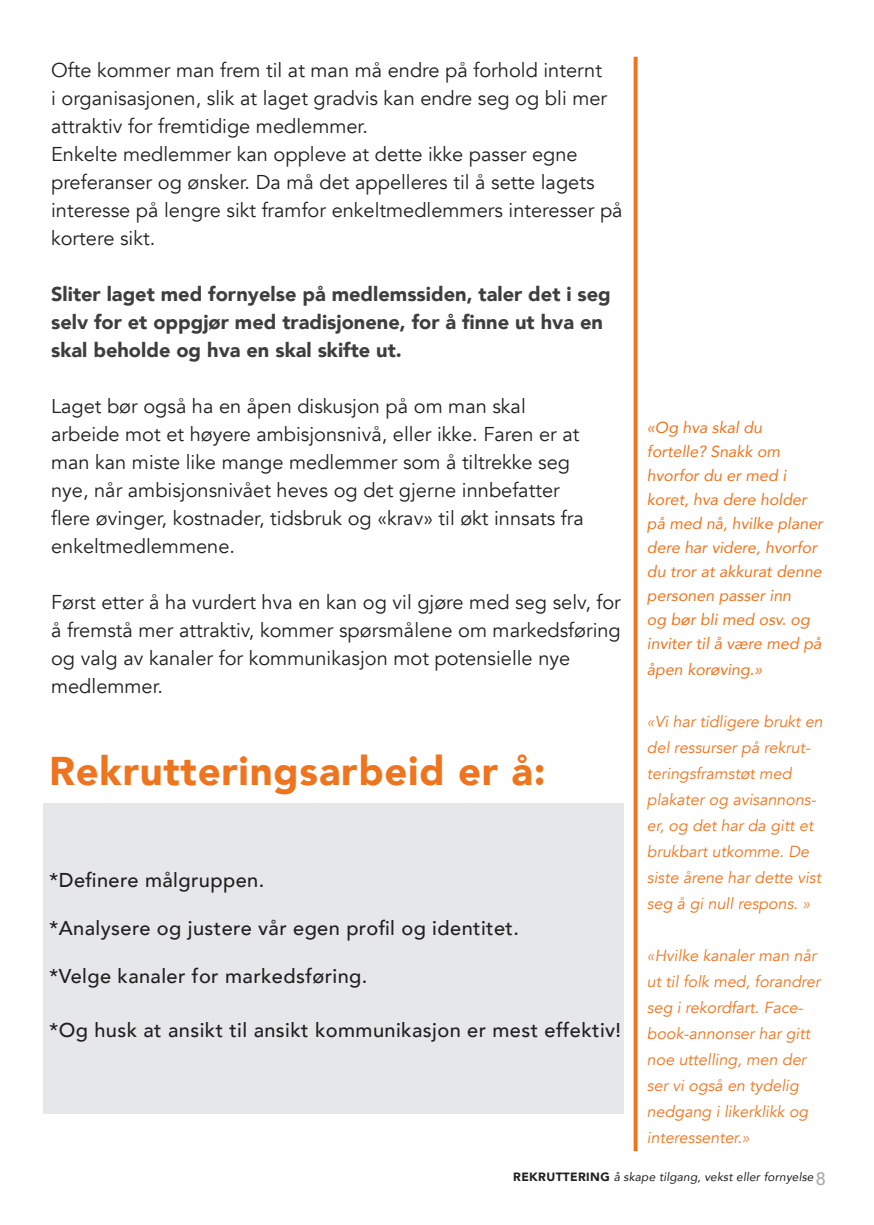
<style>
.page{position:relative;width:874px;height:1225px;background:#fff}
.page>*{position:absolute;margin:0;border:0;box-sizing:border-box;transform-origin:0 0}
.t1{font:900 40px "Avenir";letter-spacing:.02em;color:#ee741e}
.t2{font:20px/28px "Avenir";color:#231f20}
.t3{font:500 20px "Avenir";letter-spacing:.02em;color:#231f20}
.t4{font:900 20px/28px "Avenir";color:#3e3e3f}
.t5{font:italic 16px/26px "Avenir";color:#ee741e}
.t6{font:italic 16px/24px "Avenir";color:#ee741e}
.t7{font:italic 12px "Avenir";letter-spacing:.01em;color:#231f20}
.s1{font-weight:500;color:#f08940}
.s2{color:#f08940}
.s3{font-weight:900;font-style:normal}
.s4{font-weight:500;font-style:normal;font-size:18px;color:#a8a9ad}
</style>
<div class="page">
<svg style="left:633px;top:57px;width:4px;height:1094px;background:#f08941"></svg>
<div style="left:44px;top:803px;width:580px;height:310px;background:#e6e7e9"></div>
<p class="t2" style="left:51px;top:57px;width:557px">Ofte kommer man frem til at man må endre på forhold internt i organisasjonen, slik at laget gradvis kan endre seg og bli mer attraktiv for fremtidige medlemmer.</p>
<p class="t2" style="left:51px;top:141px;width:572px">Enkelte medlemmer kan oppleve at dette ikke passer egne preferanser og ønsker. Da må det appelleres til å sette lagets interesse på lengre sikt framfor enkeltmedlemmers interesser på kortere sikt.</p>
<p class="t4" style="left:51px;top:280px;width:561px">Sliter laget med fornyelse på medlemssiden, taler det i seg selv for et oppgjør med tradisjonene, for å finne ut hva en skal beholde og hva en skal skifte ut.</p>
<p class="t2" style="left:51px;top:393px;width:534px">Laget bør også ha en åpen diskusjon på om man skal arbeide mot et høyere ambisjonsnivå, eller ikke. Faren er at man kan miste like mange medlemmer som å tiltrekke seg nye, når ambisjonsnivået heves og det gjerne innbefatter flere øvinger, kostnader, tidsbruk og «krav» til økt innsats fra enkeltmedlemmene.</p>
<p class="t2" style="left:51px;top:589px;width:571px">Først etter å ha vurdert hva en kan og vil gjøre med seg selv, for å fremstå mer attraktiv, kommer spørsmålene om markedsføring og valg av kanaler for kommunikasjon mot potensielle nye medlemmer.</p>
<p class="t1" style="left:49px;top:737px;width:498px">Rekrutteringsarbeid er å:</p>
<p class="t3" style="left:49px;top:863px;width:217px">*Definere målgruppen.</p>
<p class="t3" style="left:49px;top:911px;width:471px">*Analysere og justere vår egen profil og identitet.</p>
<p class="t3" style="left:49px;top:959px;width:320px">*Velge kanaler for markedsføring.</p>
<p class="t3" style="left:49px;top:1013px;width:573px">*Og husk at ansikt til ansikt kommunikasjon er mest effektiv!</p>
<p class="t6" style="left:646px;top:415px;width:177px"><span class="s1">«</span>Og hva skal du fortelle? Snakk om hvorfor du er med i koret, hva dere holder på med nå, hvilke planer dere har videre, hvorfor du tror at akkurat denne personen passer inn<br>og bør bli med osv. og inviter til å være med på</p>
<p class="t6" style="left:646px;top:657px;width:117px">åpen korøving.<span class="s1">»</span></p>
<p class="t5" style="left:646px;top:708px;width:177px"><span class="s2">«</span>Vi har tidligere brukt en del ressurser på rekrut&shy;teringsframstøt med plakater og avisannons&shy;er, og det har da gitt et brukbart utkomme. De siste årene har dette vist seg å gi null respons. <span class="s2">»</span></p>
<p class="t5" style="left:646px;top:942px;width:175px"><span class="s2">«</span>Hvilke kanaler man når ut til folk med, forandrer seg i rekordfart. Face&shy;book-annonser har gitt noe uttelling, men der ser vi også en tydelig nedgang i likerklikk og interessenter.<span class="s2">»</span></p>
<p class="t7" style="left:513px;top:1169px;width:314px"><span class="s3">REKRUTTERING</span> å skape tilgang, vekst eller fornyelse <span class="s4">8</span></p>
</div>
